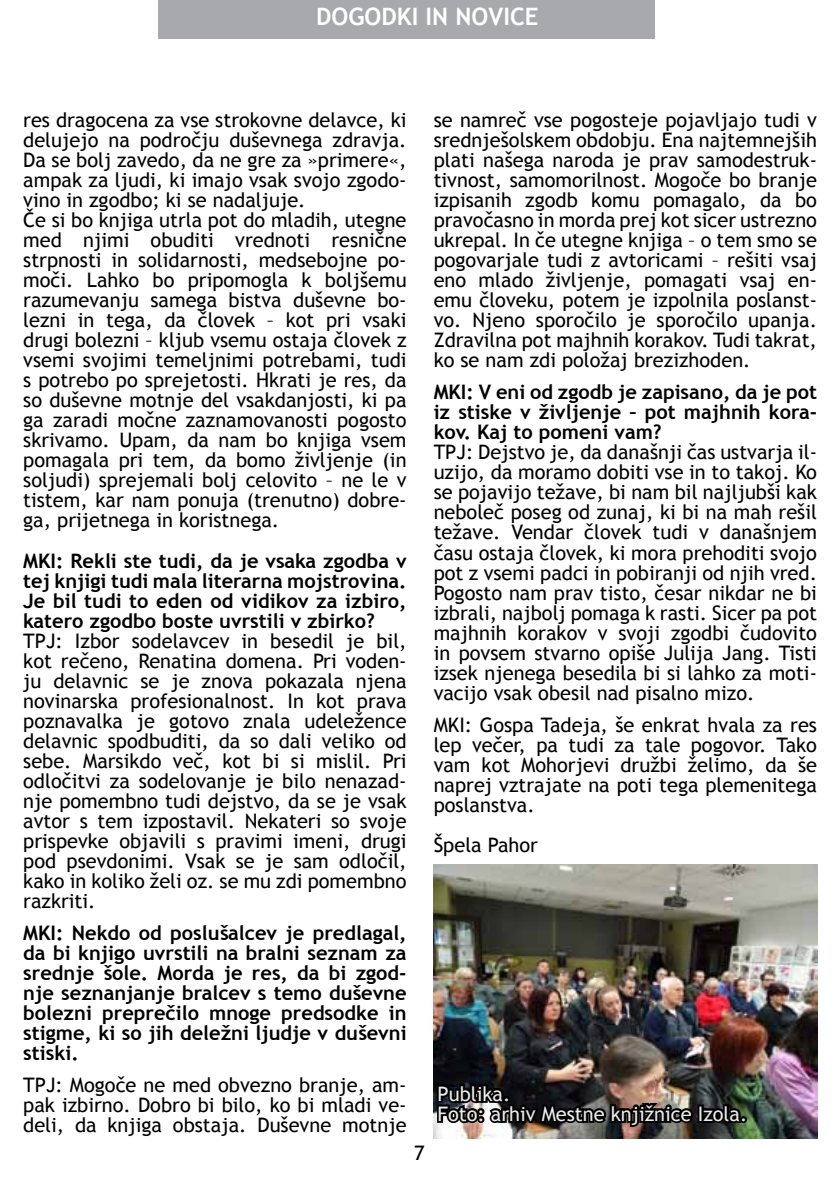
<style>
.page{position:relative;width:840px;height:1191px;background:#fff}
.page>*{position:absolute;margin:0;border:0;box-sizing:border-box;transform-origin:0 0}
.t1{font:700 24px "Trebuchet MS";color:#fff}
.t2{font:20px/20px "Trebuchet MS";color:#000;text-align:justify}
.t3{font:700 20px/20px "Trebuchet MS";color:#000;text-align:justify}
.t4{font:20px/20px "Trebuchet MS";color:#ebebec}
</style>
<div class="page">
<img style="left:433px;top:864px;width:383px;height:274px">
<img style="left:435px;top:1080px;width:315px;height:50px">
<div style="left:158px;top:0;width:496px;height:38px;background:#a7a9ac"></div>
<p class="t1" style="left:316px;top:2px;width:224px">DOGODKI IN NOVICE</p>
<p class="t2" style="left:23px;top:110px;width:384px;text-align:left">res dragocena za vse strokovne delavce, ki delujejo na področju duševnega zdravja.<br>Da se bolj zavedo, da ne gre za »primere«, ampak za ljudi, ki imajo vsak svojo zgodo&shy;vino in zgodbo; ki se nadaljuje.<br>Če si bo knjiga utrla pot do mladih, utegne med njimi obuditi vrednoti resnične strpnosti in solidarnosti, medsebojne po&shy;moči. Lahko bo pripomogla k boljšemu razumevanju samega bistva duševne bo&shy;lezni in tega, da človek – kot pri vsaki drugi bolezni – kljub vsemu ostaja človek z vsemi svojimi temeljnimi potrebami, tudi s potrebo po sprejetosti. Hkrati je res, da so duševne motnje del vsakdanjosti, ki pa ga zaradi močne zaznamovanosti pogosto skrivamo. Upam, da nam bo knjiga vsem pomagala pri tem, da bomo življenje (in soljudi) sprejemali bolj celovito – ne le v tistem, kar nam ponuja (trenutno) dobre&shy;ga, prijetnega in koristnega.</p>
<p class="t3" style="left:23px;top:550px;width:384px">MKI: Rekli ste tudi, da je vsaka zgodba v tej knjigi tudi mala literarna mojstrovina.<br>Je bil tudi to eden od vidikov za izbiro, katero zgodbo boste uvrstili v zbirko?</p>
<p class="t2" style="left:23px;top:630px;width:384px">TPJ: Izbor sodelavcev in besedil je bil, kot rečeno, Renatina domena. Pri voden&shy;ju delavnic se je znova pokazala njena novinarska profesionalnost. In kot prava poznavalka je gotovo znala udeležence delavnic spodbuditi, da so dali veliko od sebe. Marsikdo več, kot bi si mislil. Pri odločitvi za sodelovanje je bilo nenazad&shy;nje pomembno tudi dejstvo, da se je vsak avtor s tem izpostavil. Nekateri so svoje prispevke objavili s pravimi imeni, drugi pod psevdonimi. Vsak se je sam odločil, kako in koliko želi oz. se mu zdi pomembno razkriti.</p>
<p class="t3" style="left:23px;top:922px;width:384px">MKI: Nekdo od poslušalcev je predlagal, da bi knjigo uvrstili na bralni seznam za srednje šole. Morda je res, da bi zgod&shy;nje seznanjanje bralcev s temo duševne bolezni preprečilo mnoge predsodke in stigme, ki so jih deležni ljudje v duševni stiski.</p>
<p class="t2" style="left:23px;top:1074px;width:384px">TPJ: Mogoče ne med obvezno branje, am&shy;pak izbirno. Dobro bi bilo, ko bi mladi ve&shy;deli, da knjiga obstaja. Duševne motnje</p>
<p class="t2" style="left:414px;top:1143px;width:12px">7</p>
<p class="t2" style="left:433px;top:110px;width:384px">se namreč vse pogosteje pojavljajo tudi v srednješolskem obdobju. Ena najtemnejših plati našega naroda je prav samodestruk&shy;tivnost, samomorilnost. Mogoče bo branje izpisanih zgodb komu pomagalo, da bo pravočasno in morda prej kot sicer ustrezno ukrepal. In če utegne knjiga – o tem smo se pogovarjale tudi z avtoricami – rešiti vsaj eno mlado življenje, pomagati vsaj en&shy;emu človeku, potem je izpolnila poslanst&shy;vo. Njeno sporočilo je sporočilo upanja.<br>Zdravilna pot majhnih korakov. Tudi takrat, ko se nam zdi položaj brezizhoden.</p>
<p class="t3" style="left:433px;top:382px;width:384px">MKI: V eni od zgodb je zapisano, da je pot iz stiske v življenje – pot majhnih kora&shy;kov. Kaj to pomeni vam?</p>
<p class="t2" style="left:433px;top:442px;width:384px">TPJ: Dejstvo je, da današnji čas ustvarja il&shy;uzijo, da moramo dobiti vse in to takoj. Ko se pojavijo težave, bi nam bil najljubši kak neboleč poseg od zunaj, ki bi na mah rešil težave. Vendar človek tudi v današnjem času ostaja človek, ki mora prehoditi svojo pot z vsemi padci in pobiranji od njih vred.<br>Pogosto nam prav tisto, česar nikdar ne bi izbrali, najbolj pomaga k rasti. Sicer pa pot majhnih korakov v svoji zgodbi čudovito in povsem stvarno opiše Julija Jang. Tisti izsek njenega besedila bi si lahko za moti&shy;vacijo vsak obesil nad pisalno mizo.</p>
<p class="t2" style="left:433px;top:714px;width:384px">MKI: Gospa Tadeja, še enkrat hvala za res lep večer, pa tudi za tale pogovor. Tako vam kot Mohorjevi družbi želimo, da še naprej vztrajate na poti tega plemenitega poslanstva.</p>
<p class="t2" style="left:433px;top:834px;width:106px">Špela Pahor</p>
<p class="t4" style="left:437px;top:1084px;width:311px">Publika.<br>Foto: arhiv Mestne knjižnice Izola.</p>
</div>
